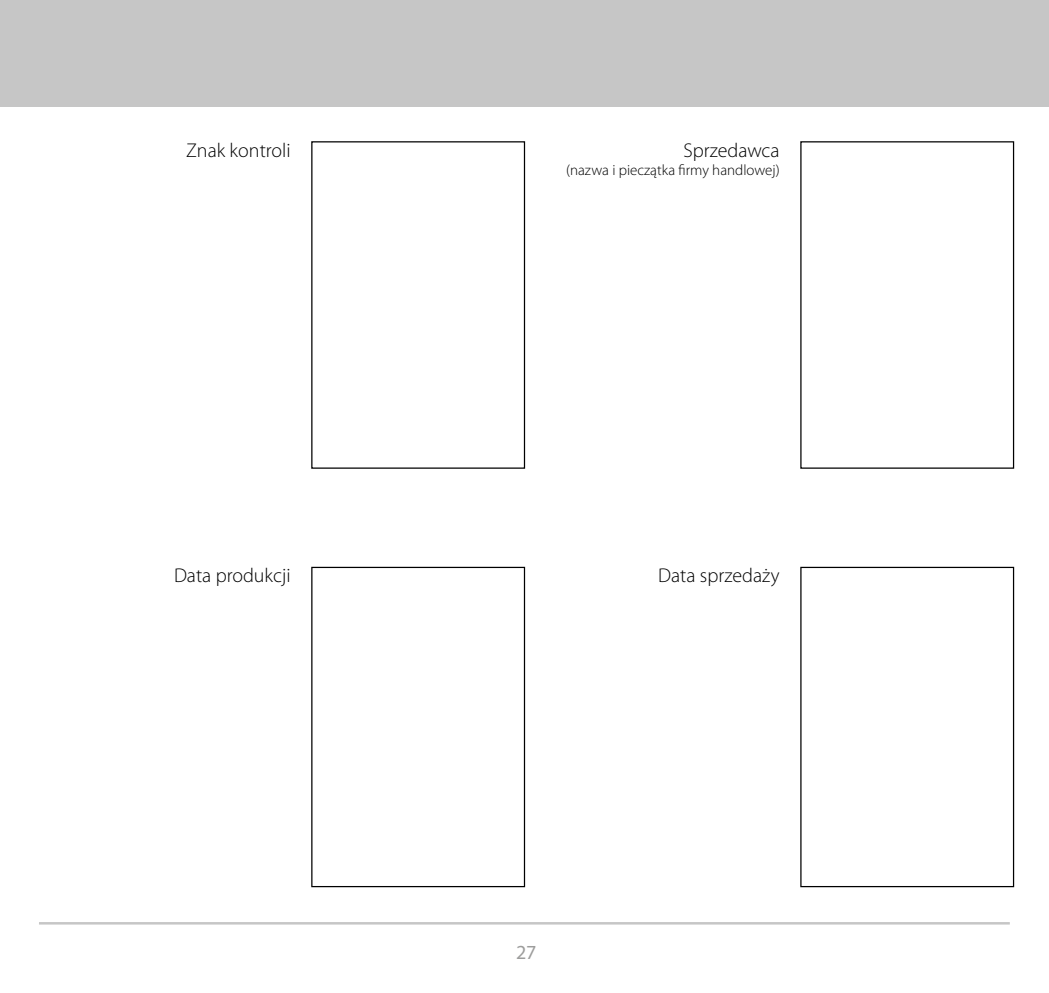
<style>
.page{position:relative;width:1049px;height:993px;background:#fff}
.page>*{position:absolute;margin:0;border:0;box-sizing:border-box;transform-origin:0 0}
.t1{font:300 20px "Myriad Pro";color:#000}
.t2{font:20px "Myriad Pro";color:#9d9d9c}
.t3{font:300 15px "Myriad Pro";color:#000}
</style>
<div class="page">
<div style="left:0;top:0;width:1049px;height:106px;background:#c6c6c6"></div>
<hr style="left:39px;top:921px;width:971px;height:3px;background:#c6c6c6">
<div style="left:311px;top:141px;width:214px;height:327px;border:1px solid #000"></div>
<div style="left:800px;top:141px;width:214px;height:327px;border:1px solid #000"></div>
<div style="left:311px;top:566px;width:214px;height:320px;border:1px solid #000"></div>
<div style="left:800px;top:566px;width:214px;height:320px;border:1px solid #000"></div>
<p class="t1" style="left:186px;top:139px;width:106px">Znak kontroli</p>
<p class="t1" style="left:174px;top:564px;width:118px">Data produkcji</p>
<p class="t1" style="left:683px;top:139px;width:98px">Sprzedawca</p>
<p class="t3" style="left:566px;top:161px;width:215px">(nazwa i pieczątka firmy handlowej)</p>
<p class="t1" style="left:658px;top:564px;width:123px">Data sprzedaży</p>
<p class="t2" style="left:516px;top:939px;width:22px">27</p>
</div>
